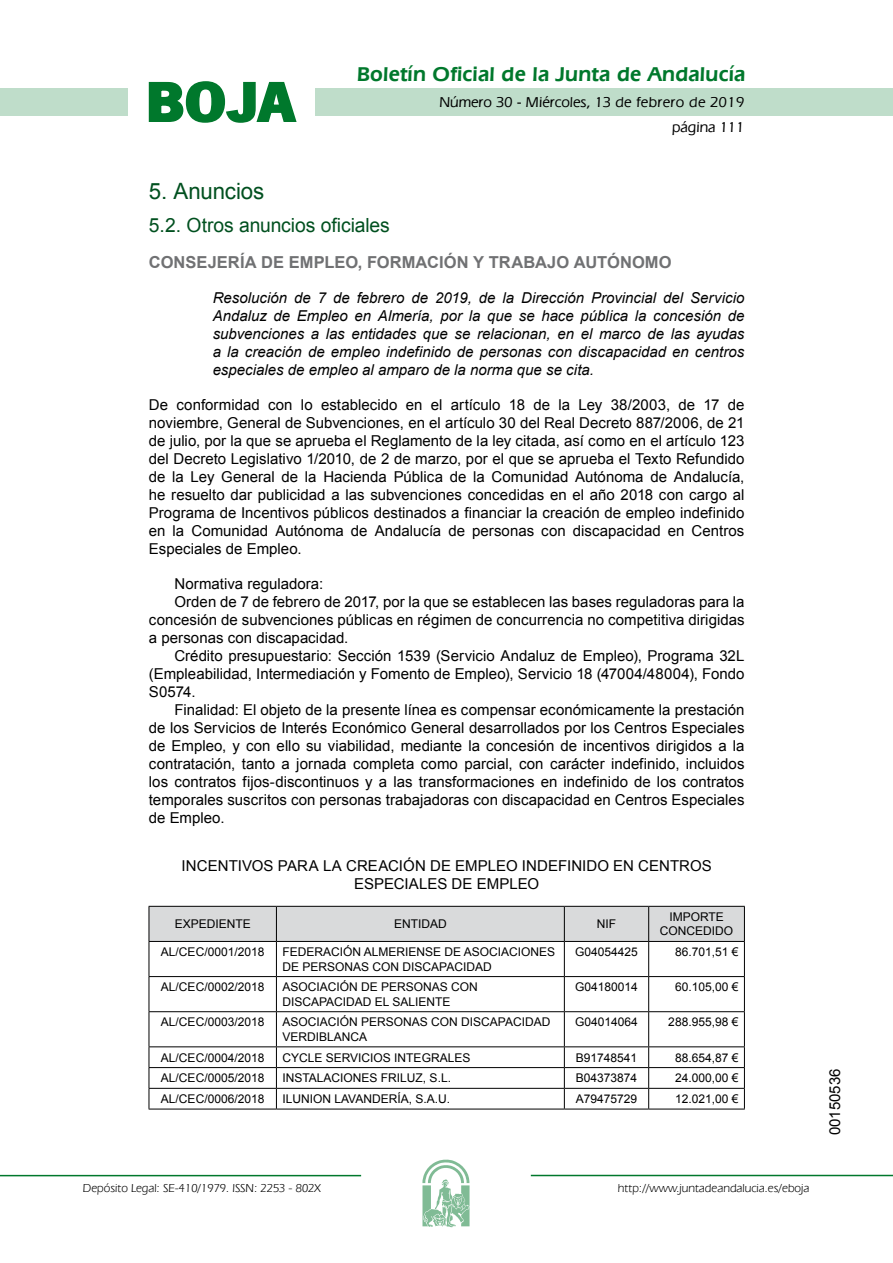
<style>
.page{position:relative;width:893px;height:1263px;background:#fff}
.page>*{position:absolute;margin:0;border:0;box-sizing:border-box;transform-origin:0 0}
.t1{font:700 57.75px "News Got T";color:#00782c;scale:1.14 1}
.t2{font:22.5px "Arial";letter-spacing:-.005em;color:#00501f}
.t3{font:600 21px "Eras IT Cby BT";letter-spacing:.01em;color:#00782c}
.t4{font:19.5px "Arial";letter-spacing:-.005em;color:#00501f}
.t5{font:700 16.5px "Arial";letter-spacing:.005em;color:#707173}
.t6{font:15px/18px "Arial";color:#000;text-align:justify}
.t7{font:italic 15px/18px "Arial";color:#000;text-align:justify}
.t8{font:500 15px/24.5px "Eras IT Cby BT";color:#000;text-align:right}
.t9{font:12px/14.4px "Arial";color:#000}
.t10{font:12px "Eras IT Cby BT";color:#000}
</style>
<div class="page">
<div style="left:315px;top:88px;width:577px;height:28px;background:#bfddca"></div>
<div style="left:0;top:88px;width:128px;height:28px;background:#bfddca"></div>
<hr style="left:0;top:1175px;width:361px;height:1px;background:#00782c">
<svg style="left:422px;top:1159px;width:47px;height:68px"></svg>
<hr style="left:531px;top:1175px;width:361px;height:1px;background:#00782c">
<svg style="left:148px;top:81px;width:149px;height:42px"></svg>
<div style="left:150px;top:907px;width:594px;height:34px;background:#d9dadb"></div>
<hr style="left:149px;top:906px;width:127px;height:1px;background:#000">
<hr style="left:149px;top:907px;width:1px;height:34px;background:#000">
<hr style="left:276px;top:906px;width:288px;height:1px;background:#000">
<hr style="left:276px;top:907px;width:1px;height:34px;background:#000">
<hr style="left:564px;top:906px;width:84px;height:1px;background:#000">
<hr style="left:564px;top:907px;width:1px;height:34px;background:#000">
<hr style="left:648px;top:906px;width:96px;height:1px;background:#000">
<hr style="left:648px;top:907px;width:1px;height:34px;background:#000">
<hr style="left:744px;top:907px;width:1px;height:34px;background:#000">
<hr style="left:149px;top:941px;width:127px;height:1px;background:#000">
<hr style="left:149px;top:942px;width:1px;height:34px;background:#000">
<hr style="left:276px;top:941px;width:288px;height:1px;background:#000">
<hr style="left:276px;top:942px;width:1px;height:34px;background:#000">
<hr style="left:564px;top:941px;width:84px;height:1px;background:#000">
<hr style="left:564px;top:942px;width:1px;height:34px;background:#000">
<hr style="left:648px;top:941px;width:96px;height:1px;background:#000">
<hr style="left:648px;top:942px;width:1px;height:34px;background:#000">
<hr style="left:744px;top:942px;width:1px;height:34px;background:#000">
<hr style="left:149px;top:976px;width:127px;height:1px;background:#000">
<hr style="left:149px;top:977px;width:1px;height:34px;background:#000">
<hr style="left:276px;top:976px;width:288px;height:1px;background:#000">
<hr style="left:276px;top:977px;width:1px;height:34px;background:#000">
<hr style="left:564px;top:976px;width:84px;height:1px;background:#000">
<hr style="left:564px;top:977px;width:1px;height:34px;background:#000">
<hr style="left:648px;top:976px;width:96px;height:1px;background:#000">
<hr style="left:648px;top:977px;width:1px;height:34px;background:#000">
<hr style="left:744px;top:977px;width:1px;height:34px;background:#000">
<hr style="left:149px;top:1011px;width:127px;height:1px;background:#000">
<hr style="left:149px;top:1012px;width:1px;height:34px;background:#000">
<hr style="left:276px;top:1011px;width:288px;height:1px;background:#000">
<hr style="left:276px;top:1012px;width:1px;height:34px;background:#000">
<hr style="left:564px;top:1011px;width:84px;height:1px;background:#000">
<hr style="left:564px;top:1012px;width:1px;height:34px;background:#000">
<hr style="left:648px;top:1011px;width:96px;height:1px;background:#000">
<hr style="left:648px;top:1012px;width:1px;height:34px;background:#000">
<hr style="left:744px;top:1012px;width:1px;height:34px;background:#000">
<hr style="left:149px;top:1046px;width:127px;height:1px;background:#000">
<hr style="left:276px;top:1046px;width:288px;height:1px;background:#000">
<hr style="left:564px;top:1046px;width:84px;height:1px;background:#000">
<hr style="left:648px;top:1046px;width:96px;height:1px;background:#000">
<hr style="left:149px;top:1067px;width:127px;height:1px;background:#000">
<hr style="left:276px;top:1067px;width:288px;height:1px;background:#000">
<hr style="left:564px;top:1067px;width:84px;height:1px;background:#000">
<hr style="left:648px;top:1067px;width:96px;height:1px;background:#000">
<hr style="left:149px;top:1088px;width:127px;height:1px;background:#000">
<svg style="left:149px;top:1047px;width:1px;height:62px"></svg>
<hr style="left:276px;top:1088px;width:288px;height:1px;background:#000">
<svg style="left:276px;top:1047px;width:1px;height:62px"></svg>
<hr style="left:564px;top:1088px;width:84px;height:1px;background:#000">
<svg style="left:564px;top:1047px;width:1px;height:62px"></svg>
<hr style="left:648px;top:1088px;width:96px;height:1px;background:#000">
<svg style="left:648px;top:1047px;width:1px;height:62px"></svg>
<svg style="left:744px;top:1047px;width:1px;height:62px"></svg>
<hr style="left:149px;top:1109px;width:127px;height:1px;background:#000">
<hr style="left:276px;top:1109px;width:288px;height:1px;background:#000">
<hr style="left:564px;top:1109px;width:84px;height:1px;background:#000">
<hr style="left:648px;top:1109px;width:96px;height:1px;background:#000">
<h1 class="t1" style="left:145px;top:68px;width:133px">BOJA</h1>
<h3 class="t3" style="left:357px;top:62px;width:390px">Boletín Oficial de la Junta de Andalucía</h3>
<p class="t8" style="left:439px;top:90px;width:306px">Número 30 - Miércoles, 13 de febrero de 2019 página 111</p>
<h2 class="t2" style="left:149px;top:177px;width:117px">5. Anuncios</h2>
<h3 class="t4" style="left:149px;top:212px;width:242px">5.2. Otros anuncios oficiales</h3>
<p class="t5" style="left:149px;top:251px;width:524px">CONSEJERÍA DE EMPLEO, FORMACIÓN Y TRABAJO AUTÓNOMO</p>
<p class="t7" style="left:213px;top:289px;width:533px">Resolución de 7 de febrero de 2019, de la Dirección Provincial del Servicio Andaluz de Empleo en Almería, por la que se hace pública la concesión de subvenciones a las entidades que se relacionan, en el marco de las ayudas a la creación de empleo indefinido de personas con discapacidad en centros especiales de empleo al amparo de la norma que se cita.</p>
<p class="t6" style="left:149px;top:396px;width:597px">De conformidad con lo establecido en el artículo 18 de la Ley 38/2003, de 17 de noviembre, General de Subvenciones, en el artículo 30 del Real Decreto 887/2006, de 21 de julio, por la que se aprueba el Reglamento de la ley citada, así como en el artículo 123 del Decreto Legislativo 1/2010, de 2 de marzo, por el que se aprueba el Texto Refundido de la Ley General de la Hacienda Pública de la Comunidad Autónoma de Andalucía, he resuelto dar publicidad a las subvenciones concedidas en el año 2018 con cargo al Programa de Incentivos públicos destinados a financiar la creación de empleo indefinido en la Comunidad Autónoma de Andalucía de personas con discapacidad en Centros Especiales de Empleo.</p>
<p class="t6" style="left:174px;top:575px;width:150px">Normativa reguladora:</p>
<p class="t6" style="left:174px;top:593px;width:571px">Orden de 7 de febrero de 2017, por la que se establecen las bases reguladoras para la</p>
<p class="t6" style="left:149px;top:611px;width:597px">concesión de subvenciones públicas en régimen de concurrencia no competitiva dirigidas</p>
<p class="t6" style="left:149px;top:629px;width:201px">a personas con discapacidad.</p>
<p class="t6" style="left:174px;top:647px;width:571px">Crédito presupuestario: Sección 1539 (Servicio Andaluz de Empleo), Programa 32L</p>
<p class="t6" style="left:149px;top:665px;width:597px">(Empleabilidad, Intermediación y Fomento de Empleo), Servicio 18 (47004/48004), Fondo</p>
<p class="t6" style="left:149px;top:683px;width:48px">S0574.</p>
<p class="t6" style="left:174px;top:701px;width:571px">Finalidad: El objeto de la presente línea es compensar económicamente la prestación</p>
<p class="t6" style="left:149px;top:719px;width:597px">de los Servicios de Interés Económico General desarrollados por los Centros Especiales</p>
<p class="t6" style="left:149px;top:737px;width:597px">de Empleo, y con ello su viabilidad, mediante la concesión de incentivos dirigidos a la</p>
<p class="t6" style="left:149px;top:755px;width:597px">contratación, tanto a jornada completa como parcial, con carácter indefinido, incluidos</p>
<p class="t6" style="left:149px;top:773px;width:597px">los contratos fijos-discontinuos y a las transformaciones en indefinido de los contratos</p>
<p class="t6" style="left:149px;top:791px;width:597px">temporales suscritos con personas trabajadoras con discapacidad en Centros Especiales</p>
<p class="t6" style="left:149px;top:809px;width:77px">de Empleo.</p>
<p class="t6" style="left:182px;top:857px;width:531px;text-align:center">INCENTIVOS PARA LA CREACIÓN DE EMPLEO INDEFINIDO EN CENTROS<br>ESPECIALES DE EMPLEO</p>
<p class="t9" style="left:175px;top:917px;width:78px">EXPEDIENTE</p>
<p class="t9" style="left:394px;top:917px;width:54px">ENTIDAD</p>
<p class="t9" style="left:597px;top:917px;width:21px">NIF</p>
<p class="t9" style="left:660px;top:910px;width:75px;text-align:center">IMPORTE<br>CONCEDIDO</p>
<p class="t9" style="left:161px;top:945px;width:105px">AL/CEC/0001/2018</p>
<p class="t9" style="left:282px;top:945px;width:274px">FEDERACIÓN ALMERIENSE DE ASOCIACIONES<br>DE PERSONAS CON DISCAPACIDAD</p>
<p class="t9" style="left:575px;top:945px;width:64px">G04054425</p>
<p class="t9" style="left:675px;top:945px;width:65px">86.701,51 €</p>
<p class="t9" style="left:161px;top:980px;width:105px">AL/CEC/0002/2018</p>
<p class="t9" style="left:282px;top:980px;width:197px">ASOCIACIÓN DE PERSONAS CON<br>DISCAPACIDAD EL SALIENTE</p>
<p class="t9" style="left:575px;top:980px;width:64px">G04180014</p>
<p class="t9" style="left:675px;top:980px;width:65px">60.105,00 €</p>
<p class="t9" style="left:161px;top:1015px;width:105px">AL/CEC/0003/2018</p>
<p class="t9" style="left:282px;top:1015px;width:269px">ASOCIACIÓN PERSONAS CON DISCAPACIDAD<br>VERDIBLANCA</p>
<p class="t9" style="left:575px;top:1015px;width:64px">G04014064</p>
<p class="t9" style="left:668px;top:1015px;width:72px">288.955,98 €</p>
<p class="t9" style="left:161px;top:1050px;width:105px">AL/CEC/0004/2018</p>
<p class="t9" style="left:282px;top:1050px;width:189px">CYCLE SERVICIOS INTEGRALES</p>
<p class="t9" style="left:576px;top:1050px;width:63px">B91748541</p>
<p class="t9" style="left:675px;top:1050px;width:65px">88.654,87 €</p>
<p class="t9" style="left:161px;top:1071px;width:105px">AL/CEC/0005/2018</p>
<p class="t9" style="left:282px;top:1071px;width:170px">INSTALACIONES FRILUZ, S.L.</p>
<p class="t9" style="left:576px;top:1071px;width:63px">B04373874</p>
<p class="t9" style="left:675px;top:1071px;width:65px">24.000,00 €</p>
<p class="t9" style="left:161px;top:1092px;width:105px">AL/CEC/0006/2018</p>
<p class="t9" style="left:282px;top:1092px;width:169px">ILUNION LAVANDERÍA, S.A.U.</p>
<p class="t9" style="left:576px;top:1092px;width:63px">A79475729</p>
<p class="t9" style="left:675px;top:1092px;width:65px">12.021,00 €</p>
<p class="t10" style="left:83px;top:1181px;width:239px">Depósito Legal: SE-410/1979. ISSN: 2253 - 802X</p>
<p class="t10" style="left:618px;top:1181px;width:193px">http://www.juntadeandalucia.es/eboja</p>
<p class="t6" style="left:826px;top:1135px;width:68px;rotate:-90deg">00150536</p>
</div>
